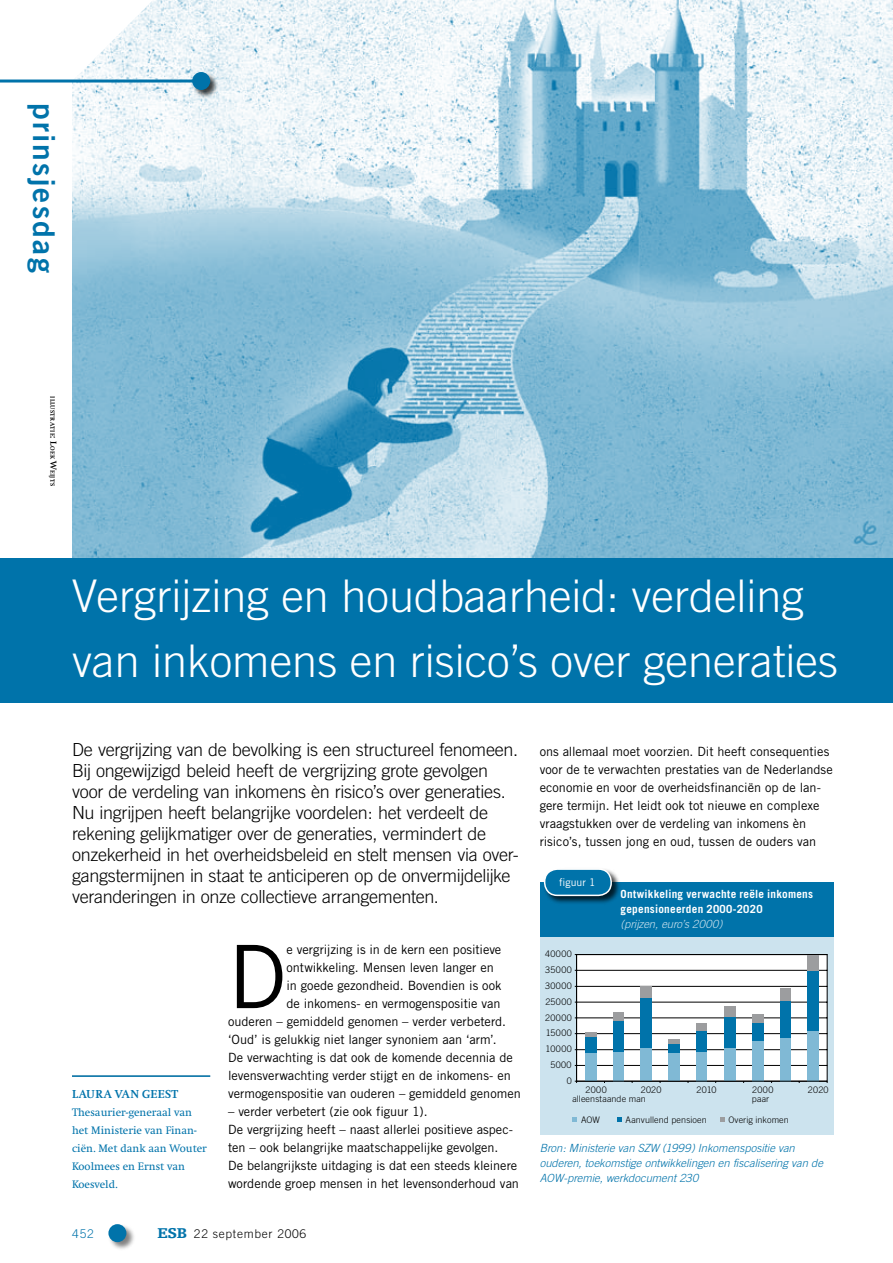
<style>
.page{position:relative;width:893px;height:1263px;background:#fff}
.page>*{position:absolute;margin:0;border:0;box-sizing:border-box;transform-origin:0 0}
.t1{font:87.6px "Trade Gothic";color:#000}
.t2{font:300 45px/64.5px "Trade Gothic";color:#fff}
.t3{font:30px "Trade Gothic Bold Two";letter-spacing:.075em;color:#0073aa}
.t4{font:300 18px/21px "Trade Gothic";letter-spacing:-.015em;color:#000}
.t5{font:12.75px/18px "Trade Gothic";color:#000}
.t6{font:300 12px "Trade Gothic";letter-spacing:.06em;color:#000}
.t7{font:700 12px "Swift";letter-spacing:.03em;color:#0073aa}
.t8{font:300 12px "Trade Gothic";color:#0073aa}
.t9{font:italic 300 11.25px/15px "Trade Gothic";color:#0073aa}
.t10{font:11.25px/18px "Swift";color:#0073aa}
.t11{font:700 11.25px/15px "Trade Gothic";letter-spacing:.02em;color:#fff}
.t12{font:italic 300 11.25px "Trade Gothic";color:#cce3ee}
.t13{font:10.5px "Trade Gothic";color:#fff}
.t14{font:300 9px/9.8px "Trade Gothic";letter-spacing:.025em;color:#000}
.t15{font:700 6.3px "Swift";letter-spacing:.05em;color:#000}
.s1{font-size:9px}
.s2{font-family:"Egyptienne F";font-weight:900;font-size:15px;color:#0073aa}
</style>
<div class="page">
<div style="left:107px;top:1223px;width:29px;height:29px;background:#000;opacity:.5"></div>
<div style="left:108px;top:1224px;width:18px;height:18px;background:#0073aa;border-radius:50%"></div>
<img style="left:72px;top:0;width:821px;height:558px">
<svg style="left:0;top:0;width:166px;height:80px"></svg>
<div style="left:191px;top:71px;width:29px;height:29px;background:#000;opacity:.75"></div>
<div style="left:192px;top:72px;width:18px;height:18px;background:#0073aa;border-radius:50%"></div>
<hr style="left:0;top:80px;width:193px;height:3px;background:#0073aa">
<hr style="left:72px;top:1075px;width:138px;height:2px;background:#0073aa">
<div style="left:0;top:558px;width:893px;height:144px;background:#0073aa"></div>
<div style="left:540px;top:918px;width:293px;height:216px;background:#cce3ee"></div>
<div style="left:540px;top:882px;width:293px;height:54px;background:#0073aa"></div>
<div style="left:543px;top:867px;width:78px;height:39px;background:#000;opacity:.75"></div>
<div style="left:545px;top:869px;width:66px;height:26px;background:#0073aa;border-radius:13px"></div>
<div style="left:544px;top:868px;width:68px;height:28px;border:2px solid #fff;border-radius:13px"></div>
<svg style="left:575px;top:954px;width:253px;height:129px;background:#c2d4dd"></svg>
<svg style="left:572px;top:1117px;width:5px;height:5px"></svg>
<svg style="left:617px;top:1117px;width:5px;height:5px"></svg>
<svg style="left:720px;top:1117px;width:5px;height:5px"></svg>
<h3 class="t3" style="left:62px;top:103px;width:171px;rotate:90deg">prinsjesdag</h3>
<p class="t15" style="left:56px;top:396px;width:91px;rotate:90deg">illustratie<span class="s1">: L</span>oek <span class="s1">W</span>eijts</p>
<h2 class="t2" style="left:72px;top:563px;width:767px">Vergrijzing en houdbaarheid: verdeling van inkomens en risico’s over generaties</h2>
<p class="t4" style="left:72px;top:739px;width:448px">De vergrijzing van de bevolking is een structureel fenomeen.<br>Bij ongewijzigd beleid heeft de vergrijzing grote gevolgen voor de verdeling van inkomens èn risico’s over generaties.<br>Nu ingrijpen heeft belangrijke voordelen: het verdeelt de rekening gelijkmatiger over de generaties, vermindert de onzekerheid in het overheidsbeleid en stelt mensen via over&shy;gangstermijnen in staat te anticiperen op de onvermijdelijke veranderingen in onze collectieve arrangementen.</p>
<p class="t7" style="left:72px;top:1088px;width:108px">LAURA VAN GEEST</p>
<p class="t10" style="left:72px;top:1104px;width:136px">Thesaurier-generaal van het Ministerie van Finan&shy;ciën. Met dank aan Wouter<br>Koolmees en Ernst van<br>Koesveld.</p>
<h1 class="t1" style="left:228px;top:924px;width:60px">D</h1>
<p class="t5" style="left:286px;top:940px;width:216px">e vergrijzing is in de kern een positieve</p>
<p class="t5" style="left:286px;top:958px;width:209px">ontwikkeling. Mensen leven langer en</p>
<p class="t5" style="left:286px;top:976px;width:217px">in goede gezondheid. Bovendien is ook</p>
<p class="t5" style="left:286px;top:994px;width:216px">de inkomens- en vermogenspositie van</p>
<p class="t5" style="left:228px;top:1012px;width:279px">ouderen – gemiddeld genomen – verder verbeterd.</p>
<p class="t5" style="left:228px;top:1030px;width:270px">‘Oud’ is gelukkig niet langer synoniem aan ‘arm’.</p>
<p class="t5" style="left:228px;top:1048px;width:286px">De verwachting is dat ook de komende decennia de</p>
<p class="t5" style="left:228px;top:1066px;width:284px">levensverwachting verder stijgt en de inkomens- en</p>
<p class="t5" style="left:228px;top:1084px;width:294px">vermogenspositie van ouderen – gemiddeld genomen</p>
<p class="t5" style="left:228px;top:1102px;width:292px">– verder verbetert (zie ook figuur 1).<br>De vergrijzing heeft – naast allerlei positieve aspec&shy;ten – ook belangrijke maatschappelijke gevolgen.<br>De belangrijkste uitdaging is dat een steeds kleinere wordende groep mensen in het levensonderhoud van</p>
<p class="t8" style="left:72px;top:1226px;width:23px">452</p>
<p class="t6" style="left:157px;top:1226px;width:150px"><span class="s2">ESB</span> 22 september 2006</p>
<p class="t5" style="left:540px;top:742px;width:295px">ons allemaal moet voorzien. Dit heeft consequenties voor de te verwachten prestaties van de Nederlandse economie en voor de overheidsfinanciën op de lan&shy;gere termijn. Het leidt ook tot nieuwe en complexe vraagstukken over de verdeling van inkomens èn risico’s, tussen jong en oud, tussen de ouders van</p>
<p class="t13" style="left:559px;top:876px;width:38px">figuur 1</p>
<p class="t14" style="left:545px;top:949px;width:28px">40000</p>
<p class="t14" style="left:545px;top:965px;width:28px">35000</p>
<p class="t14" style="left:545px;top:981px;width:28px">30000</p>
<p class="t14" style="left:545px;top:997px;width:28px">25000</p>
<p class="t14" style="left:545px;top:1012px;width:28px">20000</p>
<p class="t14" style="left:546px;top:1028px;width:28px">15000</p>
<p class="t14" style="left:546px;top:1044px;width:28px">10000</p>
<p class="t14" style="left:550px;top:1060px;width:23px">5000</p>
<p class="t11" style="left:620px;top:887px;width:194px">Ontwikkeling verwachte reële inkomens gepensioneerden 2000-2020</p>
<p class="t12" style="left:620px;top:918px;width:104px">(prijzen, euro’s 2000)</p>
<p class="t14" style="left:567px;top:1076px;width:7px">0</p>
<p class="t14" style="left:572px;top:1084px;width:75px;text-indent:13px">2000 alleenstaande man</p>
<p class="t14" style="left:641px;top:1084px;width:22px">2020</p>
<p class="t14" style="left:697px;top:1084px;width:21px">2010</p>
<p class="t14" style="left:752px;top:1084px;width:23px">2000 paar</p>
<p class="t14" style="left:808px;top:1084px;width:22px">2020</p>
<p class="t14" style="left:581px;top:1114px;width:21px">AOW</p>
<p class="t14" style="left:626px;top:1114px;width:83px">Aanvullend pensioen</p>
<p class="t14" style="left:728px;top:1114px;width:62px">Overig inkomen</p>
<p class="t9" style="left:540px;top:1140px;width:285px">Bron: Ministerie van SZW (1999) Inkomenspositie van ouderen, toekomstige ontwikkelingen en fiscalisering van de<br>AOW-premie, werkdocument 230</p>
</div>
